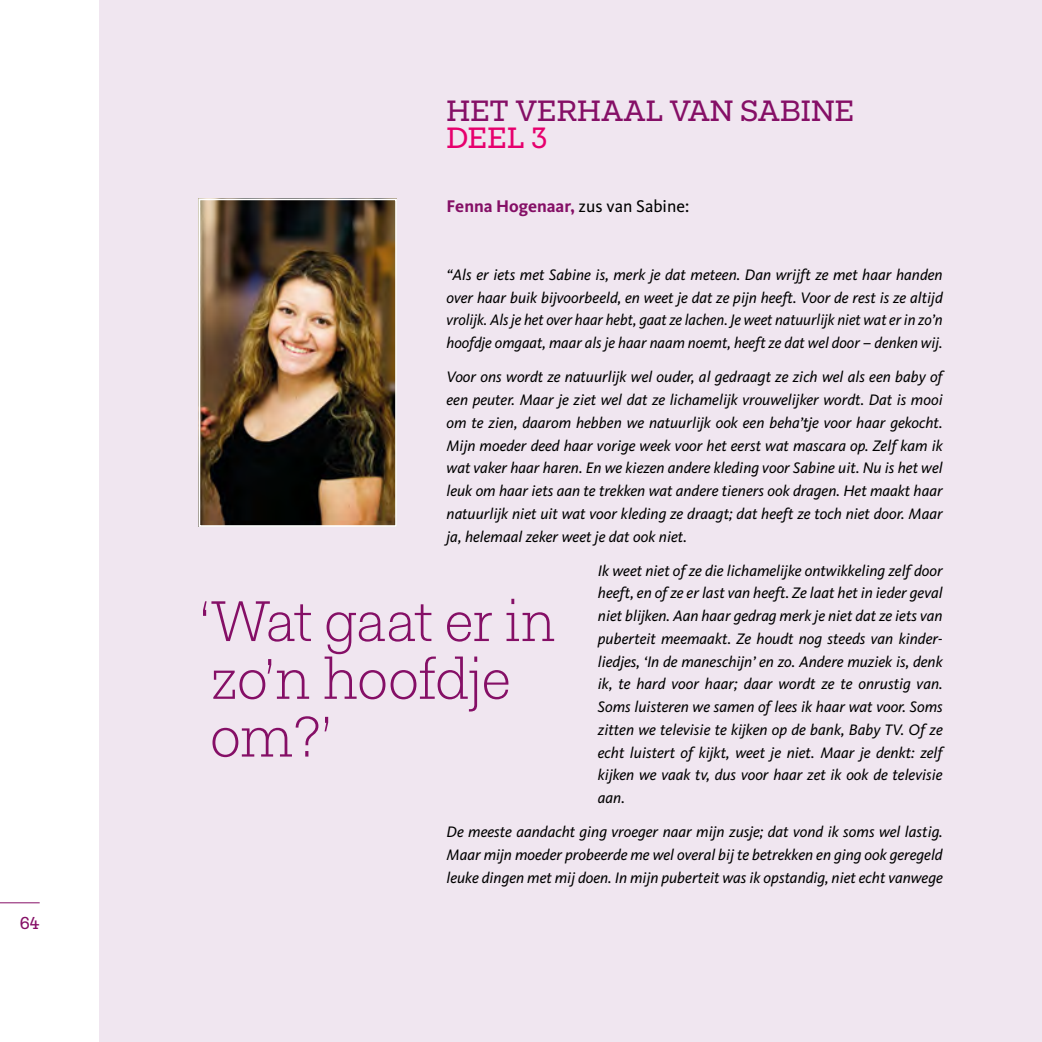
<style>
.page{position:relative;width:1042px;height:1042px;background:#fff}
.page>*{position:absolute;margin:0;border:0;box-sizing:border-box;transform-origin:0 0}
.t1{font:300 57.75px/57.8px "Fakt Slab Pro";letter-spacing:-.01em;color:#850f66}
.t2{font:29.75px "Fakt Slab Pro";color:#850f66}
.t3{font:29.75px "Fakt Slab Pro";color:#e6006d}
.t4{font:700 17.5px "Kievit";color:#850f66}
.t5{font:17.5px "Fakt Slab Pro";color:#850f66}
.t6{font:italic 15.75px/22.8px "Kievit";color:#000;text-align:justify}
.s1{font-weight:400;color:#000}
</style>
<div class="page">
<div style="left:99px;top:0;width:943px;height:1042px;background:#f0e6f0"></div>
<img style="left:201px;top:201px;width:193px;height:323px">
<div style="left:198px;top:198px;width:199px;height:329px;border:2px solid #fff"></div>
<hr style="left:0;top:902px;width:40px;height:1px;background:#850f66">
<p class="t5" style="left:20px;top:912px;width:21px">64</p>
<h2 class="t2" style="left:446px;top:91px;width:409px">HET VERHAAL VAN SABINE</h2>
<h2 class="t3" style="left:446px;top:118px;width:103px">DEEL 3</h2>
<p class="t4" style="left:446px;top:195px;width:244px">Fenna Hogenaar, <span class="s1">zus van Sabine:</span></p>
<p class="t6" style="left:446px;top:263px;width:498px">“Als er iets met Sabine is, merk je dat meteen. Dan wrijft ze met haar handen over haar buik bijvoorbeeld, en weet je dat ze pijn heeft. Voor de rest is ze altijd vrolijk. Als je het over haar hebt, gaat ze lachen. Je weet natuurlijk niet wat er in zo’n hoofdje omgaat, maar als je haar naam noemt, heeft ze dat wel door – denken wij.</p>
<p class="t6" style="left:446px;top:366px;width:498px">Voor ons wordt ze natuurlijk wel ouder, al gedraagt ze zich wel als een baby of een peuter. Maar je ziet wel dat ze lichamelijk vrouwelijker wordt. Dat is mooi om te zien, daarom hebben we natuurlijk ook een beha’tje voor haar gekocht.<br>Mijn moeder deed haar vorige week voor het eerst wat mascara op. Zelf kam ik wat vaker haar haren. En we kiezen andere kleding voor Sabine uit. Nu is het wel leuk om haar iets aan te trekken wat andere tieners ook dragen. Het maakt haar natuurlijk niet uit wat voor kleding ze draagt; dat heeft ze toch niet door. Maar ja, helemaal zeker weet je dat ook niet.</p>
<p class="t6" style="left:598px;top:559px;width:346px">Ik weet niet of ze die lichamelijke ontwikkeling zelf door heeft, en of ze er last van heeft. Ze laat het in ieder geval niet blijken. Aan haar gedrag merk je niet dat ze iets van puberteit meemaakt. Ze houdt nog steeds van kinder&shy;liedjes, ‘In de maneschijn’ en zo. Andere muziek is, denk ik, te hard voor haar; daar wordt ze te onrustig van.<br>Soms luisteren we samen of lees ik haar wat voor. Soms zitten we televisie te kijken op de bank, Baby TV. Of ze echt luistert of kijkt, weet je niet. Maar je denkt: zelf kijken we vaak tv, dus voor haar zet ik ook de televisie aan.</p>
<p class="t6" style="left:446px;top:820px;width:498px">De meeste aandacht ging vroeger naar mijn zusje; dat vond ik soms wel lastig.<br>Maar mijn moeder probeerde me wel overal bij te betrekken en ging ook geregeld leuke dingen met mij doen. In mijn puberteit was ik opstandig, niet echt vanwege</p>
<h1 class="t1" style="left:198px;top:592px;width:359px">‘Wat gaat er in zo’n hoofdje om?’</h1>
</div>
